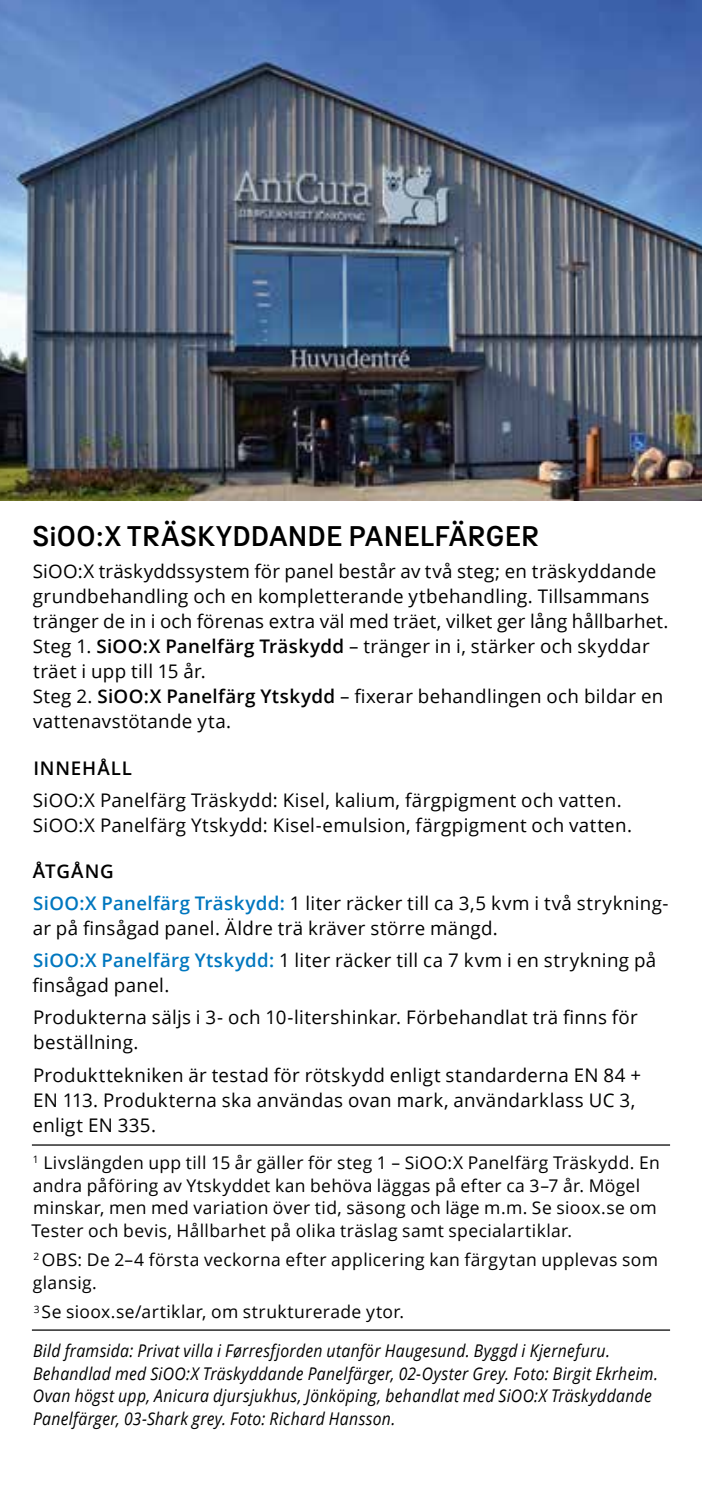
<style>
.page{position:relative;width:702px;height:1489px;background:#fff}
.page>*{position:absolute;margin:0;border:0;box-sizing:border-box;transform-origin:0 0}
.t1{font:700 27.5px "BC Falster Grotesk LM";color:#000}
.t2{font:18.75px/25px "Open Sans";letter-spacing:.015em;color:#000}
.t3{font:600 18.75px "Open Sans";letter-spacing:.045em;color:#000}
.t4{font:17.5px/22.5px "Open Sans";letter-spacing:.02em;color:#000}
.t5{font:italic 17.5px/22.5px "Open Sans";letter-spacing:.02em;color:#000;scale:.9 1}
.s1{font-weight:600}
.s2{font-weight:600;color:#0077bf}
</style>
<div class="page">
<img style="left:0;top:0;width:702px;height:500px">
<hr style="left:32px;top:1329px;width:638px;height:1px;background:#000">
<hr style="left:32px;top:1144px;width:638px;height:1px;background:#000">
<h1 class="t1" style="left:32px;top:519px;width:509px">SiOO:X TRÄSKYDDANDE PANELFÄRGER</h1>
<p class="t2" style="left:33px;top:558px;width:637px">SiOO:X träskyddssystem för panel består av två steg; en träskyddande grundbehandling och en kompletterande ytbehandling. Tillsammans tränger de in i och förenas extra väl med träet, vilket ger lång hållbarhet.<br>Steg 1. <span class="s1">SiOO:X Panelfärg Träskydd</span> – tränger in i, stärker och skyddar träet i upp till 15 år.<br>Steg 2. <span class="s1">SiOO:X Panelfärg Ytskydd</span> – fixerar behandlingen och bildar en vattenavstötande yta.</p>
<p class="t3" style="left:33px;top:755px;width:100px">INNEHÅLL</p>
<p class="t2" style="left:33px;top:787px;width:600px">SiOO:X Panelfärg Träskydd: Kisel, kalium, färgpigment och vatten.<br>SiOO:X Panelfärg Ytskydd: Kisel-emulsion, färgpigment och vatten.</p>
<p class="t2" style="left:33px;top:854px;width:637px;line-height:32.2px"><span class="s1">ÅTGÅNG<br></span><span class="s2">SiOO:X Panelfärg Träskydd:</span> 1 liter räcker till ca 3,5 kvm i två strykning-</p>
<p class="t2" style="left:33px;top:911px;width:625px;line-height:32px">ar på finsågad panel. Äldre trä kräver större mängd.<br><span class="s2">SiOO:X Panelfärg Ytskydd:</span> 1 liter räcker till ca 7 kvm i en strykning på</p>
<p class="t2" style="left:33px;top:968px;width:607px;line-height:32px">finsågad panel.<br>Produkterna säljs i 3- och 10-litershinkar. Förbehandlat trä finns för</p>
<p class="t2" style="left:33px;top:1026px;width:609px;line-height:32px">beställning.<br>Produkttekniken är testad för rötskydd enligt standarderna EN 84 +</p>
<p class="t2" style="left:32px;top:1086px;width:604px">EN 113. Produkterna ska användas ovan mark, användarklass UC 3, enligt EN 335.</p>
<p class="t4" style="left:32px;top:1150px;width:629px"><sup>1</sup> Livslängden upp till 15 år gäller för steg 1 – SiOO:X Panelfärg Träskydd. En andra påföring av Ytskyddet kan behöva läggas på efter ca 3–7 år. Mögel minskar, men med variation över tid, säsong och läge m.m. Se sioox.se om Tester och bevis, Hållbarhet på olika träslag samt specialartiklar.</p>
<p class="t4" style="left:33px;top:1248px;width:626px"><sup>2</sup> OBS: De 2–4 första veckorna efter applicering kan färgytan upplevas som glansig.</p>
<p class="t4" style="left:34px;top:1300px;width:372px"><sup>3</sup> Se sioox.se/artiklar, om strukturerade ytor.</p>
<p class="t5" style="left:33px;top:1338px;width:696px">Bild framsida: Privat villa i Førresfjorden utanför Haugesund. Byggd i Kjernefuru.<br>Behandlad med SiOO:X Träskyddande Panelfärger, 02-Oyster Grey. Foto: Birgit Ekrheim.<br>Ovan högst upp, Anicura djursjukhus, Jönköping, behandlat med SiOO:X Träskyddande Panelfärger, 03-Shark grey. Foto: Richard Hansson.</p>
</div>
